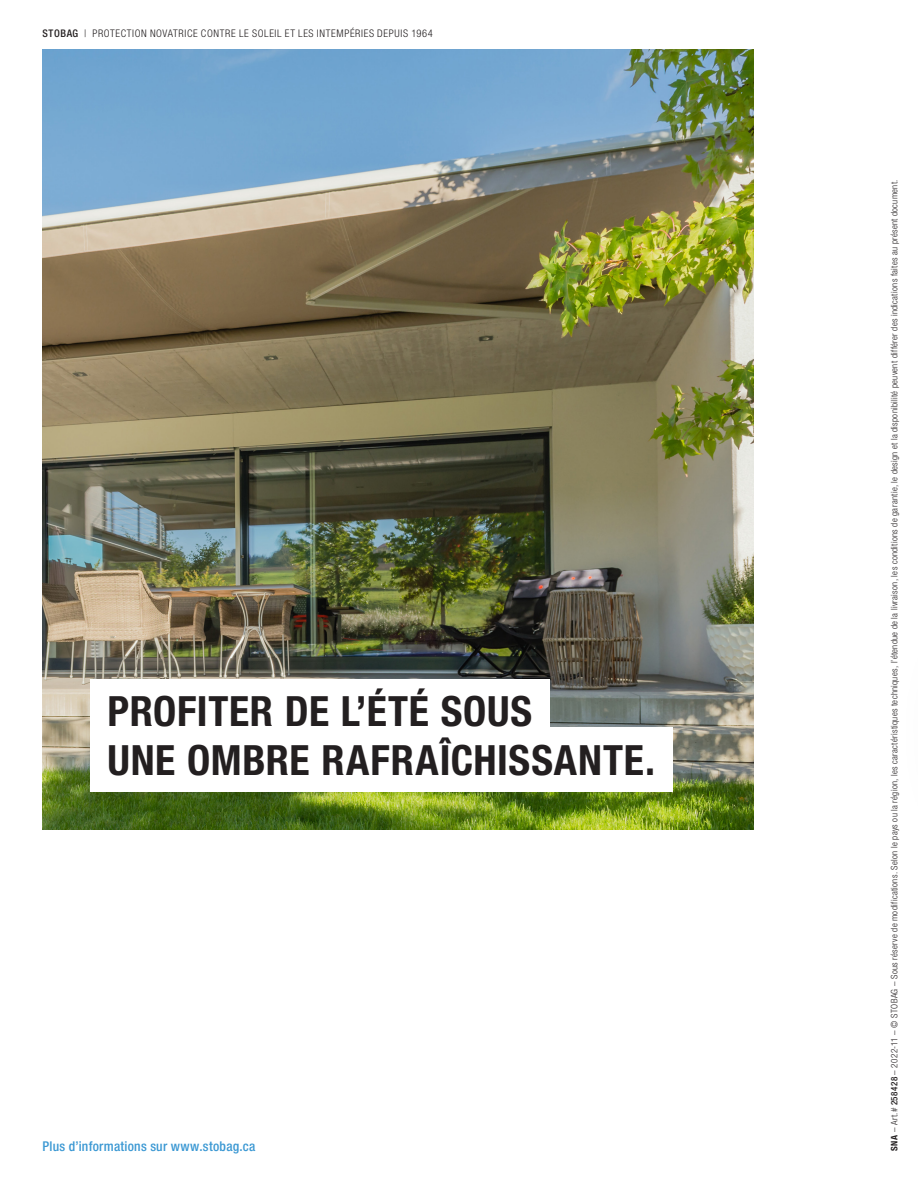
<style>
.page{position:relative;width:918px;height:1188px;background:#fff}
.page>*{position:absolute;margin:0;border:0;box-sizing:border-box;transform-origin:0 0}
.t1{font:700 condensed 41.7px/48.4px "Helvetica Neue LT Pro";letter-spacing:.02em;color:#231f20}
.t2{font:500 condensed 13.5px "Helvetica Neue LT Pro";letter-spacing:.02em;color:#3b98d3}
.t3{font:300 condensed 10.5px "Helvetica Neue LT Pro";letter-spacing:.06em;color:#231f20}
.t4{font:300 condensed 9px "Helvetica Neue LT Pro";letter-spacing:.035em;color:#231f20}
.s1{font-weight:500}
.s2{font-weight:700}
</style>
<div class="page">
<img style="left:43px;top:50px;width:711px;height:779px">
<div style="left:90px;top:679px;width:460px;height:65px;background:#fff"></div>
<div style="left:90px;top:727px;width:583px;height:65px;background:#fff"></div>
<p class="t3" style="left:43px;top:28px;width:392px"><span class="s1">STOBAG</span> | PROTECTION NOVATRICE CONTRE LE SOLEIL ET LES INTEMPÉRIES DEPUIS 1964</p>
<h1 class="t1" style="left:107px;top:687px;width:549px">PROFITER DE L’ÉTÉ SOUS<br>UNE OMBRE RAFRAÎCHISSANTE.</h1>
<h2 class="t2" style="left:43px;top:1138px;width:214px">Plus d’informations sur www.stobag.ca</h2>
<p class="t4" style="left:889px;top:1151px;width:973px;rotate:-90deg"><span class="s2">SNA</span> – Art.# <span class="s1">258428</span> – 2022-11 – © STOBAG – Sous réserve de modifications. Selon le pays ou la région, les caractéristiques techniques, l’étendue de la livraison, les conditions de garantie, le design et la disponibilité peuvent différer des indications faites au présent document.</p>
</div>
